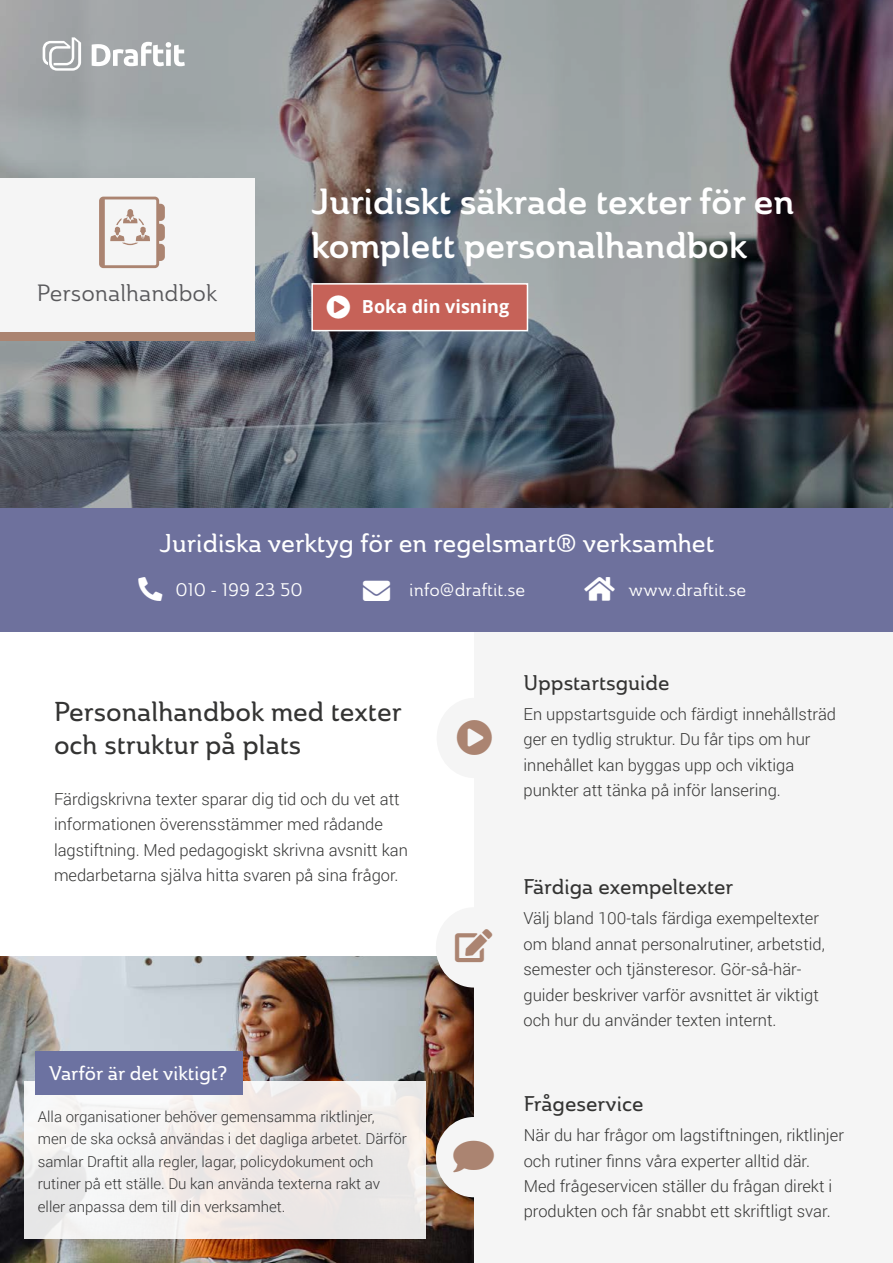
<style>
.page{position:relative;width:893px;height:1263px;background:#fff}
.page>*{position:absolute;margin:0;border:0;box-sizing:border-box;transform-origin:0 0}
.t1{font:36px/43.2px "Ainslie Nor Dem";color:#fff}
.t2{font:27px/33px "Ainslie Nor Med";color:#343433}
.t3{font:25.5px "Ainslie Nor Med";color:#fff}
.t4{font:23.25px "Ainslie Nor Reg";color:#59595c}
.t5{font:21px "Ainslie Nor Med";color:#343433}
.t6{font:19.5px "Ainslie Nor Med";color:#fff}
.t7{font:18px "Ainslie Nor Reg";color:#fff}
.t8{font:700 18px "Open Sans";color:#fff}
.t9{font:300 16.5px/25.5px "Roboto";color:#343433}
.t10{font:300 15px/22.5px "Roboto";color:#333}
</style>
<div class="page">
<img style="left:0;top:956px;width:474px;height:307px">
<div style="left:474px;top:610px;width:419px;height:653px;background:#f5f5f5"></div>
<img style="left:0;top:0;width:893px;height:508px">
<svg style="left:43px;top:37px;width:38px;height:34px"></svg>
<svg style="left:92px;top:42px;width:93px;height:24px"></svg>
<div style="left:437px;top:698px;width:75px;height:80px;background:#f5f5f5;border-radius:50%"></div>
<div style="left:436px;top:1117px;width:75px;height:80px;background:#f5f5f5;border-radius:50%"></div>
<div style="left:436px;top:907px;width:75px;height:80px;background:#f5f5f5;border-radius:50%"></div>
<div style="left:0;top:508px;width:893px;height:123px;background:#6e719d"></div>
<div style="left:0;top:178px;width:254px;height:162px;background:#f5f5f5"></div>
<div style="left:0;top:332px;width:254px;height:8px;background:#ab8471"></div>
<svg style="left:99px;top:197px;width:66px;height:71px"></svg>
<div style="left:24px;top:1081px;width:401px;height:158px;background:linear-gradient(to right,#f4f3f3,#ede7e4)"></div>
<div style="left:35px;top:1051px;width:207px;height:43px;background:#6c72a1"></div>
<div style="left:311px;top:283px;width:217px;height:48px;background:#c66258;border:2px solid #fff"></div>
<h3 class="t4" style="left:37px;top:278px;width:182px">Personalhandbok</h3>
<h1 class="t1" style="left:311px;top:180px;width:484px">Juridiskt säkrade texter för en komplett personalhandbok</h1>
<p class="t8" style="left:362px;top:294px;width:149px">Boka din visning</p>
<h3 class="t3" style="left:159px;top:527px;width:556px">Juridiska verktyg för en regelsmart® verksamhet</h3>
<p class="t7" style="left:176px;top:579px;width:129px">010 - 199 23 50</p>
<p class="t7" style="left:363px;top:579px;width:164px">→ info@draftit.se</p>
<p class="t7" style="left:628px;top:578px;width:119px">www.draftit.se</p>
<h2 class="t2" style="left:54px;top:695px;width:349px">Personalhandbok med texter och struktur på plats</h2>
<p class="t9" style="left:54px;top:786px;width:355px">Färdigskrivna texter sparar dig tid och du vet att informationen överensstämmer med rådande lagstiftning. Med pedagogiskt skrivna avsnitt kan medarbetarna själva hitta svaren på sina frågor.</p>
<p class="t6" style="left:49px;top:1061px;width:180px">Varför är det viktigt?</p>
<p class="t10" style="left:38px;top:1104px;width:371px">Alla organisationer behöver gemensamma riktlinjer, men de ska också användas i det dagliga arbetet. Därför samlar Draftit alla regler, lagar, policydokument och rutiner på ett ställe. Du kan använda texterna rakt av eller anpassa dem till din verksamhet.</p>
<p class="t5" style="left:523px;top:669px;width:148px">Uppstartsguide</p>
<p class="t9" style="left:523px;top:701px;width:314px">En uppstartsguide och färdigt innehållsträd ger en tydlig struktur. Du får tips om hur innehållet kan byggas upp och viktiga punkter att tänka på inför lansering.</p>
<p class="t5" style="left:523px;top:873px;width:211px">Färdiga exempeltexter</p>
<p class="t9" style="left:523px;top:905px;width:303px">Välj bland 100-tals färdiga exempeltexter om bland annat personalrutiner, arbetstid, semester och tjänsteresor. Gör-så-här&shy;guider beskriver varför avsnittet är viktigt och hur du använder texten internt.</p>
<p class="t5" style="left:524px;top:1090px;width:121px">Frågeservice</p>
<p class="t9" style="left:524px;top:1122px;width:322px">När du har frågor om lagstiftningen, riktlinjer och rutiner finns våra experter alltid där.<br>Med frågeservicen ställer du frågan direkt i produkten och får snabbt ett skriftligt svar.</p>
</div>
